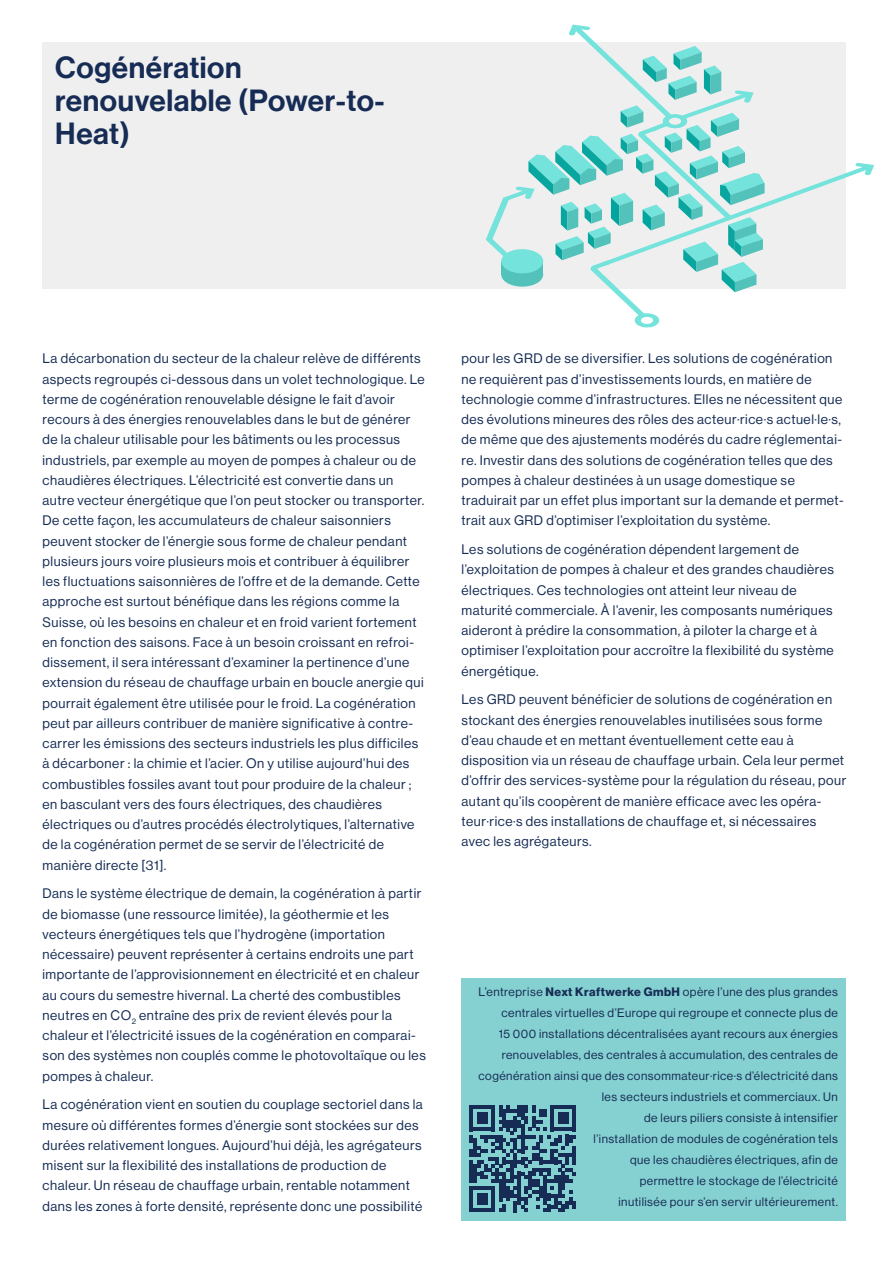
<style>
.page{position:relative;width:889px;height:1263px;background:#fff}
.page>*{position:absolute;margin:0;border:0;box-sizing:border-box;transform-origin:0 0}
.t1{font:30px/33px "N Haas Grotesk DS Pro 65 Md";letter-spacing:.02em;color:#162c54}
.t2{font:13.5px/20.2px "N Haas Grotesk DS Pro 55 Rg";letter-spacing:.04em;color:#162c54}
.t3{font:12px/21px "N Haas Grotesk DS Pro 55 Rg";letter-spacing:.04em;color:#162c54;text-align:right}
.s1{font-family:"N Haas Grotesk DS Pro 75 Bd"}
</style>
<div class="page">
<div style="left:461px;top:978px;width:385px;height:242px;background:#85d0d1"></div>
<div style="left:43px;top:42px;width:803px;height:247px;background:#efeff0"></div>
<svg style="left:469px;top:1105px;width:107px;height:107px"></svg>
<svg style="left:486px;top:25px;width:388px;height:303px"></svg>
<h1 class="t1" style="left:55px;top:52px;width:331px">Cogénération renouvelable (Power-to-<br>Heat)</h1>
<p class="t2" style="left:43px;top:348px;width:384px">La décarbonation du secteur de la chaleur relève de différents aspects regroupés ci-dessous dans un volet technologique. Le terme de cogénération renouvelable désigne le fait d’avoir recours à des énergies renouvelables dans le but de générer de la chaleur utilisable pour les bâtiments ou les processus industriels, par exemple au moyen de pompes à chaleur ou de chaudières électriques. L’électricité est convertie dans un autre vecteur énergétique que l’on peut stocker ou transporter.<br>De cette façon, les accumulateurs de chaleur saisonniers peuvent stocker de l’énergie sous forme de chaleur pendant plusieurs jours voire plusieurs mois et contribuer à équilibrer les fluctuations saisonnières de l’offre et de la demande. Cette approche est surtout bénéfique dans les régions comme la Suisse, où les besoins en chaleur et en froid varient fortement en fonction des saisons. Face à un besoin croissant en refroi&shy;dissement, il sera intéressant d’examiner la pertinence d’une extension du réseau de chauffage urbain en boucle anergie qui pourrait également être utilisée pour le froid. La cogénération peut par ailleurs contribuer de manière significative à contre&shy;carrer les émissions des secteurs industriels les plus difficiles à décarboner : la chimie et l’acier. On y utilise aujourd’hui des combustibles fossiles avant tout pour produire de la chaleur ; en basculant vers des fours électriques, des chaudières électriques ou d’autres procédés électrolytiques, l’alternative de la cogénération permet de se servir de l’électricité de manière directe [31].</p>
<p class="t2" style="left:43px;top:883px;width:385px">Dans le système électrique de demain, la cogénération à partir de biomasse (une ressource limitée), la géothermie et les vecteurs énergétiques tels que l’hydrogène (importation nécessaire) peuvent représenter à certains endroits une part importante de l’approvisionnement en électricité et en chaleur au cours du semestre hivernal. La cherté des combustibles neutres en CO<sub>2</sub> entraîne des prix de revient élevés pour la chaleur et l’électricité issues de la cogénération en comparai&shy;son des systèmes non couplés comme le photovoltaïque ou les pompes à chaleur.</p>
<p class="t2" style="left:43px;top:1095px;width:382px">La cogénération vient en soutien du couplage sectoriel dans la mesure où différentes formes d’énergie sont stockées sur des durées relativement longues. Aujourd’hui déjà, les agrégateurs misent sur la flexibilité des installations de production de chaleur. Un réseau de chauffage urbain, rentable notamment dans les zones à forte densité, représente donc une possibilité</p>
<p class="t2" style="left:461px;top:348px;width:384px">pour les GRD de se diversifier. Les solutions de cogénération ne requièrent pas d’investissements lourds, en matière de technologie comme d’infrastructures. Elles ne nécessitent que des évolutions mineures des rôles des acteur·rice·s actuel·le·s, de même que des ajustements modérés du cadre réglementai&shy;re. Investir dans des solutions de cogénération telles que des pompes à chaleur destinées à un usage domestique se traduirait par un effet plus important sur la demande et permet&shy;trait aux GRD d’optimiser l’exploitation du système.</p>
<p class="t2" style="left:461px;top:539px;width:374px">Les solutions de cogénération dépendent largement de l’exploitation de pompes à chaleur et des grandes chaudières électriques. Ces technologies ont atteint leur niveau de maturité commerciale. À l’avenir, les composants numériques aideront à prédire la consommation, à piloter la charge et à optimiser l’exploitation pour accroître la flexibilité du système énergétique.</p>
<p class="t2" style="left:461px;top:690px;width:386px">Les GRD peuvent bénéficier de solutions de cogénération en stockant des énergies renouvelables inutilisées sous forme d’eau chaude et en mettant éventuellement cette eau à disposition via un réseau de chauffage urbain. Cela leur permet d’offrir des services-système pour la régulation du réseau, pour autant qu’ils coopèrent de manière efficace avec les opéra&shy;teur·rice·s des installations de chauffage et, si nécessaires avec les agrégateurs.</p>
<p class="t3" style="left:478px;top:981px;width:361px">L’entreprise <span class="s1">Next Kraftwerke GmbH</span> opère l’une des plus grandes centrales virtuelles d’Europe qui regroupe et connecte plus de<br>15 000 installations décentralisées ayant recours aux énergies renouvelables, des centrales à accumulation, des centrales de cogénération ainsi que des consommateur·rice·s d’électricité dans les secteurs industriels et commerciaux. Un<br>de leurs piliers consiste à intensifier<br>l’installation de modules de cogénération tels<br>que les chaudières électriques, afin de<br>permettre le stockage de l’électricité<br>inutilisée pour s’en servir ultérieurement.</p>
</div>
